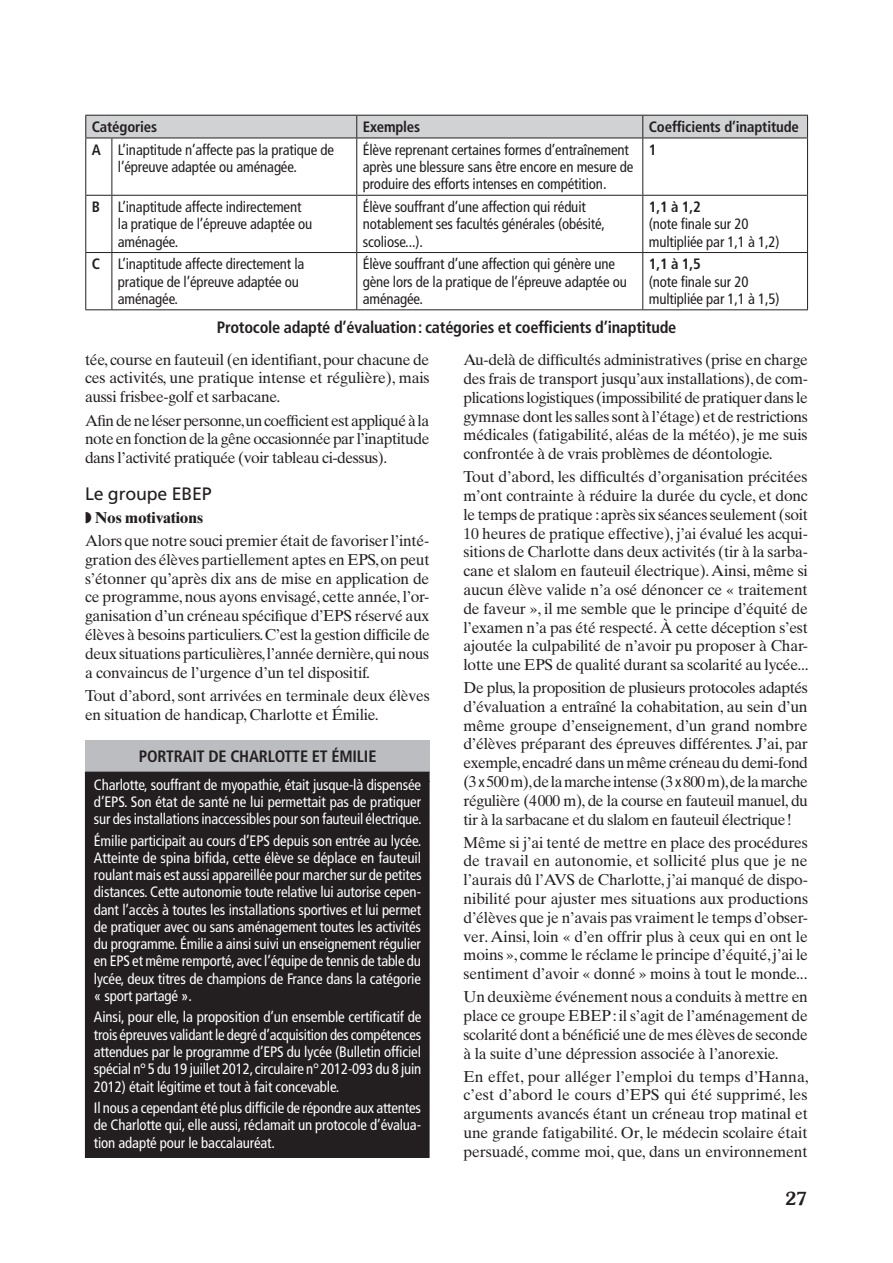
<style>
.page{position:relative;width:893px;height:1263px;background:#fff}
.page>*{position:absolute;margin:0;border:0;box-sizing:border-box;transform-origin:0 0}
.t1{font:18px "Frutiger";letter-spacing:-.01em;color:#231f20}
.t2{font:500 18px "Souvenir";color:#231f20}
.t3{font:700 condensed 16.5px "Frutiger";letter-spacing:-.015em;color:#231f20}
.t4{font:15.75px/18.8px "Times Ten";letter-spacing:-.015em;color:#231f20;text-align:justify}
.t5{font:condensed 15px/17.2px "Frutiger";letter-spacing:-.01em;color:#fff;text-align:justify}
.t6{font:condensed 15px/17.2px "Frutiger";letter-spacing:-.01em;color:#231f20}
.t7{font:700 condensed 15px "Frutiger";letter-spacing:-.01em;color:#231f20}
.s1{font-weight:700}
.s2{font-family:"Frutiger";font-stretch:condensed;font-size:15px}
</style>
<div class="page">
<div style="left:85px;top:740px;width:344px;height:32px;background:#bcbdc0"></div>
<div style="left:85px;top:772px;width:344px;height:385px;background:#231f20"></div>
<div style="left:85px;top:772px;width:344px;height:386px;border:1px solid #231f20"></div>
<hr style="left:85px;top:781px;width:345px;height:1px;background:#231f20">
<svg style="left:85px;top:115px;width:723px;height:24px;background:#c6c7c9"></svg>
<hr style="left:85px;top:138px;width:1px;height:57px;background:#231f20">
<hr style="left:112px;top:138px;width:245px;height:1px;background:#231f20">
<hr style="left:112px;top:138px;width:1px;height:57px;background:#231f20">
<hr style="left:357px;top:138px;width:286px;height:1px;background:#231f20">
<hr style="left:356px;top:138px;width:1px;height:57px;background:#231f20">
<hr style="left:643px;top:138px;width:165px;height:1px;background:#231f20">
<hr style="left:642px;top:138px;width:1px;height:57px;background:#231f20">
<hr style="left:807px;top:138px;width:1px;height:57px;background:#231f20">
<svg style="left:85px;top:195px;width:27px;height:1px"></svg>
<hr style="left:85px;top:196px;width:1px;height:56px;background:#231f20">
<hr style="left:112px;top:195px;width:245px;height:1px;background:#231f20">
<hr style="left:112px;top:196px;width:1px;height:56px;background:#231f20">
<hr style="left:357px;top:195px;width:286px;height:1px;background:#231f20">
<hr style="left:356px;top:196px;width:1px;height:56px;background:#231f20">
<hr style="left:643px;top:195px;width:165px;height:1px;background:#231f20">
<hr style="left:642px;top:196px;width:1px;height:56px;background:#231f20">
<hr style="left:807px;top:196px;width:1px;height:56px;background:#231f20">
<svg style="left:85px;top:252px;width:27px;height:1px"></svg>
<hr style="left:85px;top:253px;width:1px;height:56px;background:#231f20">
<hr style="left:112px;top:252px;width:245px;height:1px;background:#231f20">
<hr style="left:112px;top:253px;width:1px;height:56px;background:#231f20">
<hr style="left:357px;top:252px;width:286px;height:1px;background:#231f20">
<hr style="left:356px;top:253px;width:1px;height:56px;background:#231f20">
<hr style="left:643px;top:252px;width:165px;height:1px;background:#231f20">
<hr style="left:642px;top:253px;width:1px;height:56px;background:#231f20">
<hr style="left:807px;top:253px;width:1px;height:56px;background:#231f20">
<svg style="left:85px;top:309px;width:27px;height:1px"></svg>
<hr style="left:112px;top:309px;width:245px;height:1px;background:#231f20">
<hr style="left:357px;top:309px;width:286px;height:1px;background:#231f20">
<hr style="left:643px;top:309px;width:165px;height:1px;background:#231f20">
<p class="t7" style="left:92px;top:118px;width:67px">Catégories</p>
<p class="t7" style="left:363px;top:118px;width:59px">Exemples</p>
<p class="t7" style="left:649px;top:118px;width:152px">Coefficients d’inaptitude</p>
<p class="t6" style="left:118px;top:141px;width:218px;text-indent:-26px"><span class="s1">A</span> L’inaptitude n’affecte pas la pratique de l’épreuve adaptée ou aménagée.</p>
<p class="t6" style="left:363px;top:141px;width:272px">Élève reprenant certaines formes d’entraînement après une blessure sans être encore en mesure de produire des efforts intenses en compétition.</p>
<p class="t7" style="left:649px;top:141px;width:9px">1</p>
<p class="t6" style="left:118px;top:198px;width:196px;text-indent:-26px"><span class="s1">B</span> L’inaptitude affecte indirectement la pratique de l’épreuve adaptée ou aménagée.</p>
<p class="t6" style="left:363px;top:198px;width:244px">Élève souffrant d’une affection qui réduit notablement ses facultés générales (obésité, scoliose...).</p>
<p class="t7" style="left:649px;top:198px;width:54px">1,1 à 1,2</p>
<p class="t6" style="left:649px;top:216px;width:132px">(note finale sur 20 multipliée par 1,1 à 1,2)</p>
<p class="t6" style="left:118px;top:256px;width:188px;text-indent:-26px"><span class="s1">C</span> L’inaptitude affecte directement la pratique de l’épreuve adaptée ou aménagée.</p>
<p class="t6" style="left:363px;top:256px;width:266px">Élève souffrant d’une affection qui génère une gène lors de la pratique de l’épreuve adaptée ou aménagée.</p>
<p class="t7" style="left:649px;top:255px;width:54px">1,1 à 1,5</p>
<p class="t6" style="left:649px;top:273px;width:132px">(note finale sur 20 multipliée par 1,1 à 1,5)</p>
<p class="t3" style="left:217px;top:318px;width:461px">Protocole adapté d’évaluation: catégories et coefficients d’inaptitude</p>
<p class="t4" style="left:85px;top:350px;width:346px">tée, course en fauteuil (en identifiant, pour chacune de ces activités, une pratique intense et régulière), mais aussi frisbee-golf et sarbacane.</p>
<p class="t4" style="left:85px;top:411px;width:346px">Afin de ne léser personne, un coefficient est appliqué à la note en fonction de la gêne occasionnée par l’inaptitude dans l’activité pratiquée (voir tableau ci-dessus).</p>
<p class="t1" style="left:85px;top:483px;width:128px">Le groupe EBEP</p>
<p class="t4" style="left:85px;top:506px;width:346px;line-height:23.1px">◗ <span class="s1">Nos motivations<br></span>Alors que notre souci premier était de favoriser l’inté-</p>
<p class="t4" style="left:85px;top:550px;width:346px">gration des élèves partiellement aptes en EPS, on peut s’étonner qu’après dix ans de mise en application de ce programme, nous ayons envisagé, cette année, l’or&shy;ganisation d’un créneau spécifique d’EPS réservé aux élèves à besoins particuliers. C’est la gestion difficile de deux situations particulières, l’année dernière, qui nous a convaincus de l’urgence d’un tel dispositif.</p>
<p class="t4" style="left:85px;top:686px;width:346px">Tout d’abord, sont arrivées en terminale deux élèves en situation de handicap, Charlotte et Émilie.</p>
<p class="t3" style="left:139px;top:746px;width:18px">Portrait</p>
<p class="t3" style="left:208px;top:746px;width:170px">DE CHARLOTTE ET éMILIE</p>
<p class="t5" style="left:94px;top:776px;width:329px">Charlotte, souffrant de myopathie, était jusque-là dispensée d’EPS. Son état de santé ne lui permettait pas de pratiquer sur des installations inaccessibles pour son fauteuil électrique.</p>
<p class="t5" style="left:94px;top:832px;width:329px">Émilie participait au cours d’EPS depuis son entrée au lycée.<br>Atteinte de spina bifida, cette élève se déplace en fauteuil roulant mais est aussi appareillée pour marcher sur de petites distances. Cette autonomie toute relative lui autorise cepen&shy;dant l’accès à toutes les installations sportives et lui permet de pratiquer avec ou sans aménagement toutes les activités du programme. Émilie a ainsi suivi un enseignement régulier en EPS et même remporté, avec l’équipe de tennis de table du lycée, deux titres de champions de France dans la catégorie « sport partagé ».</p>
<p class="t5" style="left:94px;top:1009px;width:329px">Ainsi, pour elle, la proposition d’un ensemble certificatif de trois épreuves validant le degré d’acquisition des compétences attendues par le programme d’EPS du lycée (Bulletin officiel spécial n°5 du 19 juillet 2012, circulaire n°2012-093 du 8 juin 2012) était légitime et tout à fait concevable.</p>
<p class="t5" style="left:94px;top:1099px;width:329px">Il nous a cependant été plus difficile de répondre aux attentes de Charlotte qui, elle aussi, réclamait un protocole d’évalua&shy;tion adapté pour le baccalauréat.</p>
<p class="t4" style="left:463px;top:350px;width:346px">Au-delà de difficultés administratives (prise en charge des frais de transport jusqu’aux installations), de com&shy;plications logistiques (impossibilité de pratiquer dans le gymnase dont les salles sont à l’étage) et de restrictions médicales (fatigabilité, aléas de la météo), je me suis confrontée à de vrais problèmes de déontologie.</p>
<p class="t4" style="left:463px;top:467px;width:347px">Tout d’abord, les difficultés d’organisation précitées m’ont contrainte à réduire la durée du cycle, et donc le temps de pratique : après six séances seulement (soit 10 heures de pratique effective), j’ai évalué les acqui&shy;sitions de Charlotte dans deux activités (tir à la sarba&shy;cane et slalom en fauteuil électrique). Ainsi, même si aucun élève valide n’a osé dénoncer ce « traitement de faveur », il me semble que le principe d’équité de l’examen n’a pas été respecté. À cette déception s’est ajoutée la culpabilité de n’avoir pu proposer à Char&shy;lotte une EPS de qualité durant sa scolarité au lycée...</p>
<p class="t4" style="left:463px;top:678px;width:346px">De plus, la proposition de plusieurs protocoles adaptés d’évaluation a entraîné la cohabitation, au sein d’un même groupe d’enseignement, d’un grand nombre d’élèves préparant des épreuves différentes. J’ai, par exemple, encadré dans un même créneau du demi-fond (3 <span class="s2">x</span> 500m), de la marche intense (3 <span class="s2">x</span> 800m), de la marche régulière (4000 m), de la course en fauteuil manuel, du tir à la sarbacane et du slalom en fauteuil électrique!</p>
<p class="t4" style="left:463px;top:833px;width:346px">Même si j’ai tenté de mettre en place des procédures de travail en autonomie, et sollicité plus que je ne l’aurais dû l’AVS de Charlotte, j’ai manqué de dispo&shy;nibilité pour ajuster mes situations aux productions d’élèves que je n’avais pas vraiment le temps d’obser&shy;ver. Ainsi, loin « d’en offrir plus à ceux qui en ont le moins », comme le réclame le principe d’équité, j’ai le sentiment d’avoir « donné » moins à tout le monde...</p>
<p class="t4" style="left:463px;top:987px;width:346px">Un deuxième événement nous a conduits à mettre en place ce groupe EBEP: il s’agit de l’aménagement de scolarité dont a bénéficié une de mes élèves de seconde à la suite d’une dépression associée à l’anorexie.</p>
<p class="t4" style="left:463px;top:1067px;width:347px">En effet, pour alléger l’emploi du temps d’Hanna, c’est d’abord le cours d’EPS qui été supprimé, les arguments avancés étant un créneau trop matinal et une grande fatigabilité. Or, le médecin scolaire était persuadé, comme moi, que, dans un environnement</p>
<p class="t2" style="left:785px;top:1187px;width:24px">27</p>
</div>
